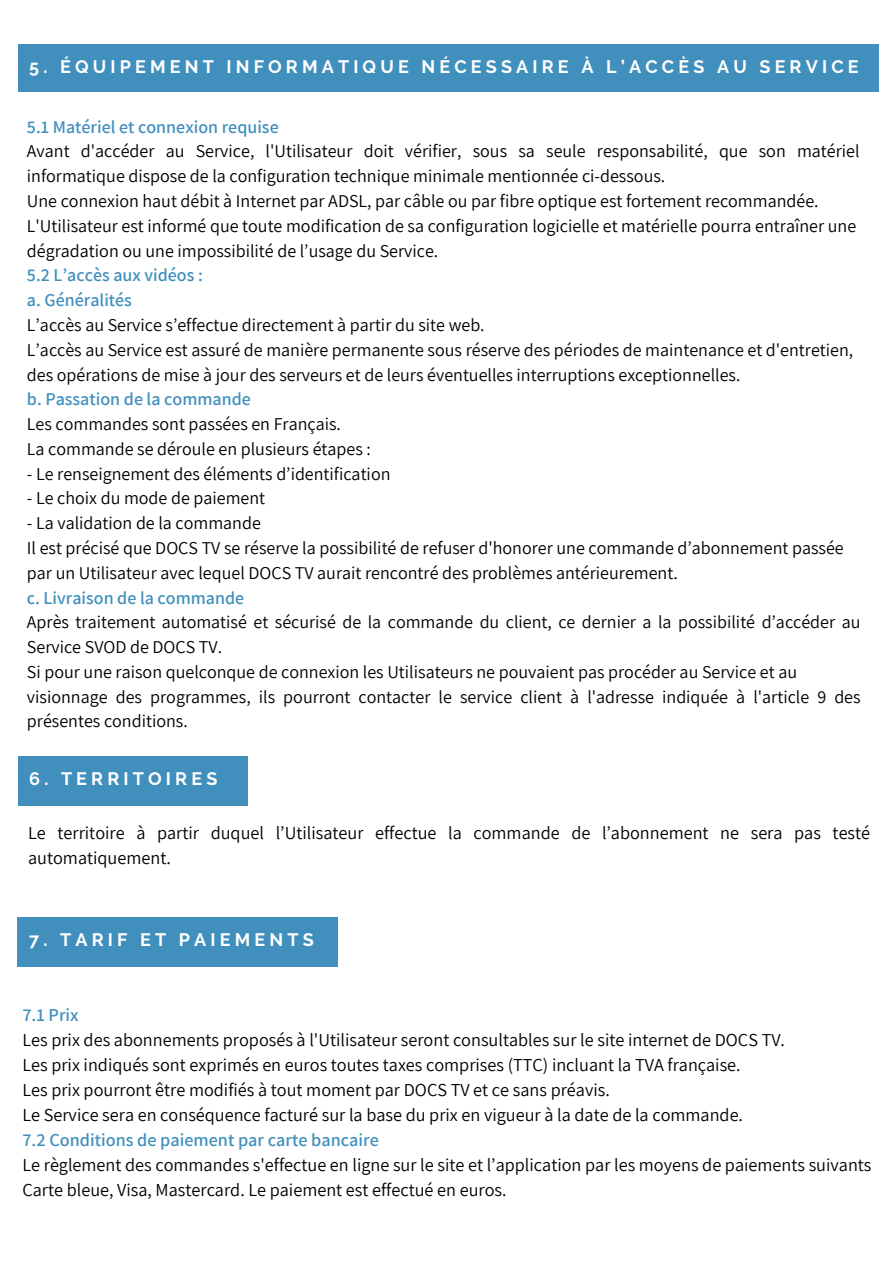
<style>
.page{position:relative;width:894px;height:1264px;background:#fff}
.page>*{position:absolute;margin:0;border:0;box-sizing:border-box;transform-origin:0 0}
.t1{font:18.15px/25px "Assistant";color:#000}
.t2{font:600 18.15px "Assistant";color:#408fbd}
.t3{font:18px/24.8px "Assistant";color:#000}
.t4{font:600 18px/24.8px "Assistant";color:#408fbd}
.t5{font:700 18px "Raleway";letter-spacing:.23em;color:#fff}
</style>
<div class="page">
<div style="left:18px;top:45px;width:860px;height:47px;background:#408fbd"></div>
<div style="left:18px;top:917px;width:320px;height:50px;background:#408fbd"></div>
<div style="left:18px;top:756px;width:230px;height:49px;background:#408fbd"></div>
<p class="t5" style="left:29px;top:57px;width:830px">5. ÉQUIPEMENT INFORMATIQUE NÉCESSAIRE À L’ACCÈS AU SERVICE</p>
<p class="t4" style="left:27px;top:114px;width:253px">5.1 Matériel et connexion requise</p>
<p class="t3" style="left:27px;top:138px;width:834px">Avant d'accéder au Service, l'Utilisateur doit vérifier, sous sa seule responsabilité, que son matériel informatique dispose de la configuration technique minimale mentionnée ci-dessous.<br>Une connexion haut débit à Internet par ADSL, par câble ou par fibre optique est fortement recommandée.<br>L'Utilisateur est informé que toute modification de sa configuration logicielle et matérielle pourra entraîner une dégradation ou une impossibilité de l’usage du Service.</p>
<p class="t4" style="left:27px;top:262px;width:177px">5.2 L’accès aux vidéos : a. Généralités</p>
<p class="t3" style="left:27px;top:312px;width:827px">L’accès au Service s’effectue directement à partir du site web.<br>L’accès au Service est assuré de manière permanente sous réserve des périodes de maintenance et d'entretien, des opérations de mise à jour des serveurs et de leurs éventuelles interruptions exceptionnelles.</p>
<p class="t4" style="left:27px;top:386px;width:225px">b. Passation de la commande</p>
<p class="t3" style="left:27px;top:411px;width:345px">Les commandes sont passées en Français.<br>La commande se déroule en plusieurs étapes :</p>
<p class="t3" style="left:27px;top:460px;width:365px">- Le renseignement des éléments d’identification</p>
<p class="t3" style="left:27px;top:485px;width:240px">- Le choix du mode de paiement</p>
<p class="t3" style="left:27px;top:510px;width:818px">- La validation de la commande<br>Il est précisé que DOCS TV se réserve la possibilité de refuser d'honorer une commande d’abonnement passée par un Utilisateur avec lequel DOCS TV aurait rencontré des problèmes antérieurement.</p>
<p class="t4" style="left:27px;top:584px;width:219px">c. Livraison de la commande</p>
<p class="t3" style="left:27px;top:609px;width:835px">Après traitement automatisé et sécurisé de la commande du client, ce dernier a la possibilité d’accéder au Service SVOD de DOCS TV.<br>Si pour une raison quelconque de connexion les Utilisateurs ne pouvaient pas procéder au Service et au visionnage des programmes, ils pourront contacter le service client à l'adresse indiquée à l'article 9 des présentes conditions.</p>
<p class="t5" style="left:29px;top:768px;width:189px">6. TERRITOIRES</p>
<p class="t1" style="left:28px;top:820px;width:843px">Le territoire à partir duquel l’Utilisateur effectue la commande de l’abonnement ne sera pas testé automatiquement.</p>
<p class="t5" style="left:29px;top:929px;width:286px">7. TARIF ET PAIEMENTS</p>
<p class="t2" style="left:22px;top:1002px;width:58px">7.1 Prix</p>
<p class="t1" style="left:22px;top:1026px;width:763px">Les prix des abonnements proposés à l'Utilisateur seront consultables sur le site internet de DOCS TV.<br>Les prix indiqués sont exprimés en euros toutes taxes comprises (TTC) incluant la TVA française.<br>Les prix pourront être modifiés à tout moment par DOCS TV et ce sans préavis.<br>Le Service sera en conséquence facturé sur la base du prix en vigueur à la date de la commande.</p>
<p class="t2" style="left:22px;top:1127px;width:358px">7.2 Conditions de paiement par carte bancaire</p>
<p class="t1" style="left:22px;top:1151px;width:850px">Le règlement des commandes s'effectue en ligne sur le site et l’application par les moyens de paiements suivants<br>Carte bleue, Visa, Mastercard. Le paiement est effectué en euros.</p>
</div>
